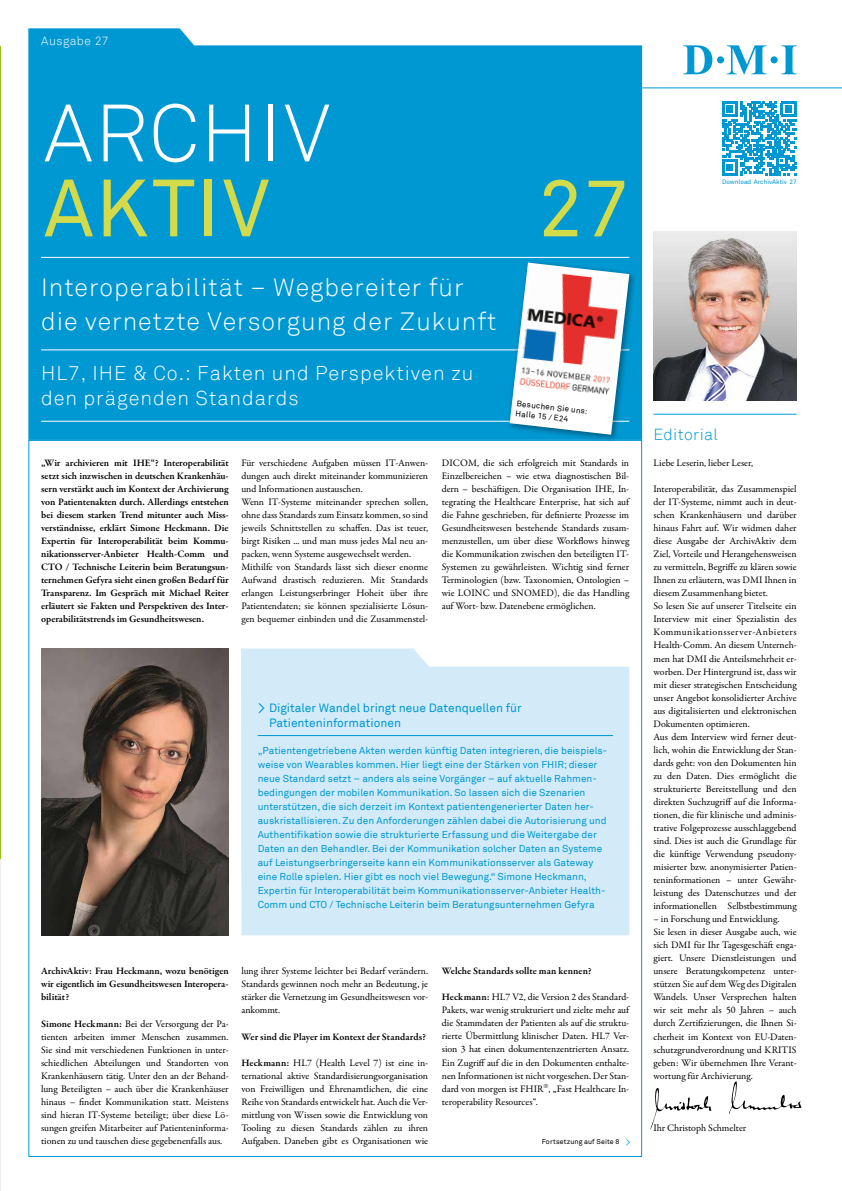
<style>
.page{position:relative;width:842px;height:1191px;background:#fff}
.page>*{position:absolute;margin:0;border:0;box-sizing:border-box;transform-origin:0 0}
.t1{font:80px "Akkurat";letter-spacing:.025em;color:#d4db4b}
.t2{font:300 80px "Akkurat";letter-spacing:.02em;color:#fff}
.t3{font:300 25px/34px "Akkurat";letter-spacing:.04em;color:#fff}
.t4{font:300 20px/25px "Akkurat";letter-spacing:.05em;color:#fff}
.t5{font:300 16px "Akkurat";letter-spacing:.02em;color:#0098d3}
.t6{font:12px/15px "Akkurat";color:#0098d3}
.t7{font:300 12px "Akkurat";letter-spacing:.035em;color:#fff}
.t8{font:10px/13px "Garamond Premr Pro";letter-spacing:-.005em;color:#000;text-align:justify}
.t9{font:10px/14px "Akkurat";color:#0098d3}
.t10{font:600 10px/13px "Garamond Premr Pro";color:#000;text-align:justify}
.t11{font:8px/9.9px "Akkurat";color:#000}
.t12{font:7px "Akkurat";letter-spacing:.02em;color:#000}
.t13{font:6.4px "Akkurat";color:#0098d3}
.s1{font-size:16px}
.s2{font-weight:600}
</style>
<div class="page">
<hr style="left:642px;top:87px;width:200px;height:1px;background:#0098d3">
<svg style="left:683px;top:45px;width:114px;height:29px"></svg>
<hr style="left:0;top:46px;width:1px;height:819px;background:#94c11a">
<div style="left:28px;top:28px;width:614px;height:412px;background:#0098d3"></div>
<hr style="left:41px;top:257px;width:588px;height:1px;background:#fff">
<hr style="left:41px;top:421px;width:588px;height:1px;background:#fff">
<svg style="left:729px;top:1081px;width:72px;height:33px"></svg>
<svg style="left:650px;top:1088px;width:61px;height:42px"></svg>
<hr style="left:653px;top:414px;width:144px;height:1px;background:#0098d3">
<hr style="left:41px;top:349px;width:588px;height:1px;background:#fff">
<img style="left:653px;top:231px;width:144px;height:170px">
<svg style="left:626px;top:1139px;width:4px;height:6px"></svg>
<img style="left:41px;top:648px;width:188px;height:287px">
<svg style="left:722px;top:101px;width:75px;height:74px"></svg>
<div style="left:241px;top:648px;width:388px;height:287px;background:#d3ebf9"></div>
<hr style="left:258px;top:735px;width:355px;height:1px;background:#0098d3">
<div style="left:506px;top:259px;width:131px;height:183px;background:#000;opacity:.4"></div>
<svg style="left:510px;top:262px;width:119px;height:173px"></svg>
<img style="left:519px;top:269px;width:104px;height:127px">
<p class="t7" style="left:41px;top:34px;width:69px">Ausgabe 27</p>
<h1 class="t2" style="left:44px;top:86px;width:287px">ARCHIV</h1>
<h1 class="t1" style="left:44px;top:161px;width:227px">AKTIV</h1>
<h1 class="t1" style="left:538px;top:161px;width:93px">27</h1>
<p class="t13" style="left:722px;top:178px;width:76px">Download ArchivAktiv 27</p>
<h2 class="t3" style="left:41px;top:270px;width:457px">Interoperabilität – Wegbereiter für die vernetzte Versorgung der Zukunft</h2>
<h3 class="t4" style="left:41px;top:361px;width:434px">HL7, IHE &amp; Co.: Fakten und Perspektiven zu den prägenden Standards</h3>
<p class="t11" style="left:517px;top:399px;width:73px;rotate:6deg">Besuchen Sie uns:<br>Halle 15 / E24</p>
<p class="t10" style="left:41px;top:456px;width:189px">„Wir archivieren mit IHE“? Interoperabilität setzt sich inzwischen in deutschen Krankenhäu&shy;sern verstärkt auch im Kontext der Archivierung von Patientenakten durch. Allerdings entstehen bei diesem starken Trend mitunter auch Miss&shy;verständnisse, erklärt Simone Heckmann. Die Expertin für Interoperabilität beim Kommu&shy;nikationsserver-Anbieter Health-Comm und CTO / Technische Leiterin beim Beratungsun&shy;ternehmen Gefyra sieht einen großen Bedarf für Transparenz. Im Gespräch mit Michael Reiter erläutert sie Fakten und Perspektiven des Inter&shy;operabilitätstrends im Gesundheitswesen.</p>
<p class="t8" style="left:241px;top:456px;width:188px;text-align:left">Für verschiedene Aufgaben müssen IT-Anwen&shy;dungen auch direkt miteinander kommunizieren und Informationen austauschen.<br>Wenn IT-Systeme miteinander sprechen sollen, ohne dass Standards zum Einsatz kommen, so sind jeweils Schnittstellen zu schaffen. Das ist teuer, birgt Risiken ... und man muss jedes Mal neu an&shy;packen, wenn Systeme ausgewechselt werden.<br>Mithilfe von Standards lässt sich dieser enorme Aufwand drastisch reduzieren. Mit Standards erlangen Leistungserbringer Hoheit über ihre Patientendaten; sie können spezialisierte Lösun&shy;gen bequemer einbinden und die Zusammenstel-</p>
<p class="t8" style="left:442px;top:456px;width:189px">DICOM, die sich erfolgreich mit Standards in Einzelbereichen – wie etwa diagnostischen Bil&shy;dern – beschäftigen. Die Organisation IHE, In&shy;tegrating the Healthcare Enterprise, hat sich auf die Fahne geschrieben, für definierte Prozesse im Gesundheitswesen bestehende Standards zusam&shy;menzustellen, um über diese Workflows hinweg die Kommunikation zwischen den beteiligten IT-Systemen zu gewährleisten. Wichtig sind ferner Terminologien (bzw. Taxonomien, Ontologien – wie LOINC und SNOMED), die das Handling auf Wort- bzw. Datenebene ermöglichen.</p>
<p class="t6" style="left:269px;top:700px;width:254px;text-indent:-11px"><span class="s1">&gt;</span> Digitaler Wandel bringt neue Datenquellen für<br>Patienteninformationen</p>
<p class="t9" style="left:258px;top:743px;width:351px">„Patientengetriebene Akten werden künftig Daten integrieren, die beispiels&shy;weise von Wearables kommen. Hier liegt eine der Stärken von FHIR; dieser neue Standard setzt – anders als seine Vorgänger – auf aktuelle Rahmen&shy;bedingungen der mobilen Kommunikation. So lassen sich die Szenarien unterstützen, die sich derzeit im Kontext patientengenerierter Daten her&shy;auskristallisieren. Zu den Anforderungen zählen dabei die Autorisierung und Authentifikation sowie die strukturierte Erfassung und die Weitergabe der Daten an den Behandler. Bei der Kommunikation solcher Daten an Systeme auf Leistungserbringerseite kann ein Kommunikationsserver als Gateway eine Rolle spielen. Hier gibt es noch viel Bewegung.“ Simone Heckmann, Expertin für Interoperabilität beim Kommunikationsserver-Anbieter Health-Comm und CTO / Technische Leiterin beim Beratungsunternehmen Gefyra</p>
<p class="t10" style="left:41px;top:965px;width:189px">ArchivAktiv: Frau Heckmann, wozu benötigen wir eigentlich im Gesundheitswesen Interopera&shy;bilität?</p>
<p class="t8" style="left:41px;top:1017px;width:189px"><span class="s2">Simone Heckmann:</span> Bei der Versorgung der Pa&shy;tienten arbeiten immer Menschen zusammen.<br>Sie sind mit verschiedenen Funktionen in unter&shy;schiedlichen Abteilungen und Standorten von Krankenhäusern tätig. Unter den an der Behand&shy;lung Beteiligten – auch über die Krankenhäuser hinaus – findet Kommunikation statt. Meistens sind hieran IT-Systeme beteiligt; über diese Lö&shy;sungen greifen Mitarbeiter auf Patienteninforma&shy;tionen zu und tauschen diese gegebenenfalls aus.</p>
<p class="t8" style="left:241px;top:965px;width:188px">lung ihrer Systeme leichter bei Bedarf verändern.<br>Standards gewinnen noch mehr an Bedeutung, je stärker die Vernetzung im Gesundheitswesen vor&shy;ankommt.</p>
<p class="t10" style="left:241px;top:1030px;width:186px">Wer sind die Player im Kontext der Standards?</p>
<p class="t8" style="left:241px;top:1056px;width:188px"><span class="s2">Heckmann:</span> HL7 (Health Level 7) ist eine in&shy;ternational aktive Standardisierungsorganisation von Freiwilligen und Ehrenamtlichen, die eine Reihe von Standards entwickelt hat. Auch die Ver&shy;mittlung von Wissen sowie die Entwicklung von Tooling zu diesen Standards zählen zu ihren Aufgaben. Daneben gibt es Organisationen wie</p>
<p class="t10" style="left:442px;top:964px;width:151px">Welche Standards sollte man kennen?</p>
<p class="t8" style="left:442px;top:991px;width:189px"><span class="s2">Heckmann:</span> HL7 V2, die Version 2 des Standard-Pakets, war wenig strukturiert und zielte mehr auf die Stammdaten der Patienten als auf die struktu&shy;rierte Übermittlung klinischer Daten. HL7 Ver&shy;sion 3 hat einen dokumentenzentrierten Ansatz.<br>Ein Zugriff auf die in den Dokumenten enthalte&shy;nen Informationen ist nicht vorgesehen. Der Stan&shy;dard von morgen ist FHIR<sup>®</sup>, „Fast Healthcare In&shy;teroperability Resources“.</p>
<p class="t12" style="left:542px;top:1137px;width:79px">Fortsetzung auf Seite 8</p>
<h3 class="t5" style="left:653px;top:425px;width:66px">Editorial</h3>
<p class="t8" style="left:653px;top:456px;width:101px">Liebe Leserin, lieber Leser,</p>
<p class="t8" style="left:653px;top:482px;width:145px;text-align:left">Interoperabilität, das Zusammenspiel der IT-Systeme, nimmt auch in deut&shy;schen Krankenhäusern und darüber hinaus Fahrt auf. Wir widmen daher diese Ausgabe der ArchivAktiv dem Ziel, Vorteile und Herangehensweisen zu vermitteln, Begriffe zu klären sowie Ihnen zu erläutern, was DMI Ihnen in diesem Zusammenhang bietet.<br>So lesen Sie auf unserer Titelseite ein Interview mit einer Spezialistin des Kommunikationsserver-Anbieters Health-Comm. An diesem Unterneh&shy;men hat DMI die Anteilsmehrheit er&shy;worben. Der Hintergrund ist, dass wir mit dieser strategischen Entscheidung unser Angebot konsolidierter Archive aus digitalisierten und elektronischen Dokumenten optimieren.<br>Aus dem Interview wird ferner deut&shy;lich, wohin die Entwicklung der Stan&shy;dards geht: von den Dokumenten hin zu den Daten. Dies ermöglicht die strukturierte Bereitstellung und den direkten Suchzugriff auf die Informa&shy;tionen, die für klinische und adminis&shy;trative Folgeprozesse ausschlaggebend sind. Dies ist auch die Grundlage für die künftige Verwendung pseudony&shy;misierter bzw. anonymisierter Patien&shy;teninformationen – unter Gewähr&shy;leistung des Datenschutzes und der informationellen Selbstbestimmung</p>
<p class="t8" style="left:653px;top:912px;width:145px;text-align:left">– in Forschung und Entwicklung.<br>Sie lesen in dieser Ausgabe auch, wie sich DMI für Ihr Tagesgeschäft enga&shy;giert. Unsere Dienstleistungen und unsere Beratungskompetenz unter&shy;stützen Sie auf dem Weg des Digitalen Wandels. Unser Versprechen halten wir seit mehr als 50 Jahren – auch durch Zertifizierungen, die Ihnen Si&shy;cherheit im Kontext von EU-Daten&shy;schutzgrundverordnung und KRITIS geben: Wir übernehmen Ihre Verant&shy;wortung für Archivierung.</p>
<p class="t8" style="left:653px;top:1121px;width:94px">Ihr Christoph Schmelter</p>
</div>
